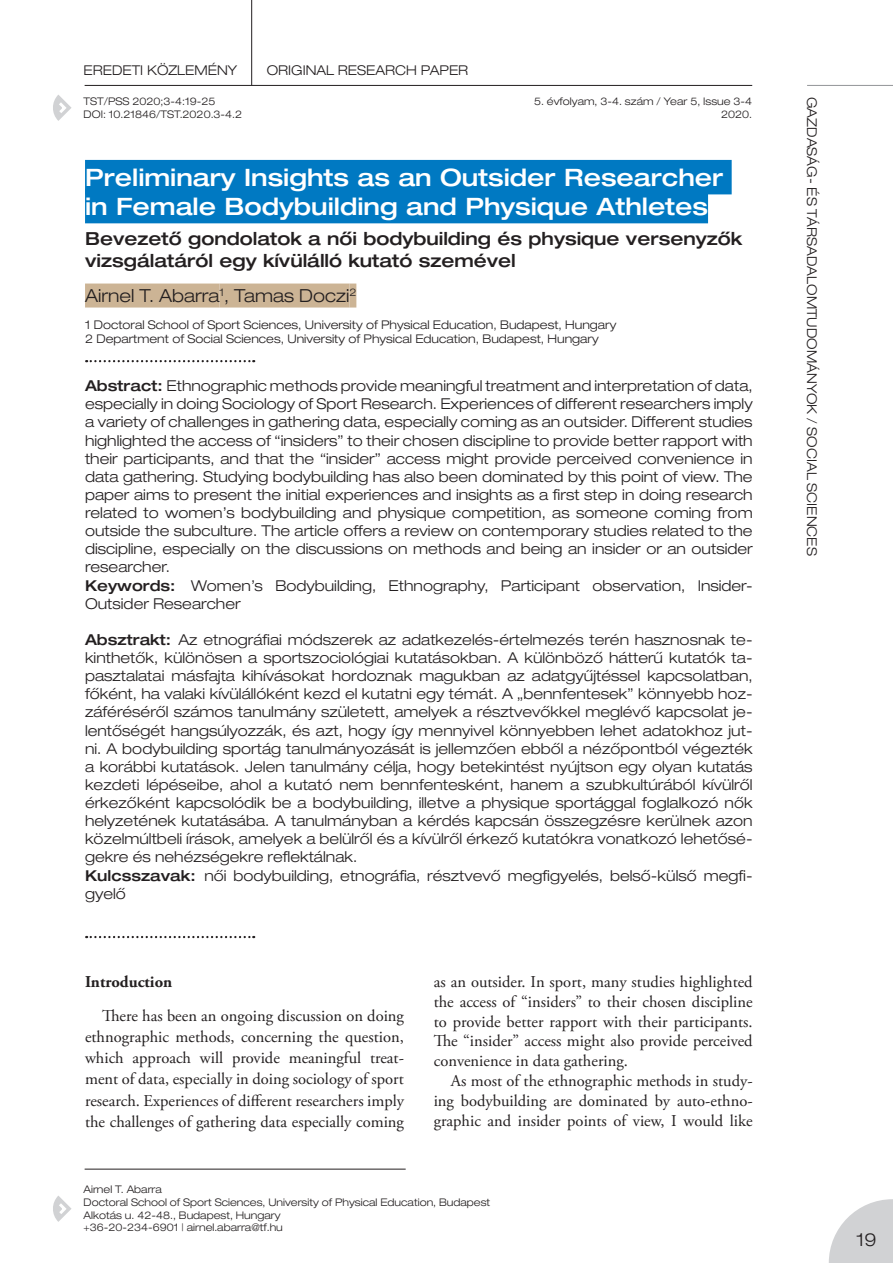
<style>
.page{position:relative;width:893px;height:1263px;background:#fff}
.page>*{position:absolute;margin:0;border:0;box-sizing:border-box;transform-origin:0 0}
.cikk_címe{font:500 expanded 24px/29px "Helvetica Neue LT Pro";color:#fff}
.cikk__angol_cím__bal{font:500 expanded 18px/21.8px "Helvetica Neue LT Pro";color:#231f20}
.cikk_szerzői{font:300 expanded 18px "Helvetica Neue LT Pro";color:#231f20}
.cikk_szövege{font:16.5px/20px "Adobe Garamond Pro";color:#231f20;text-align:justify}
.cikk__fejezet_1{font:700 16.5px "Adobe Garamond Pro";color:#231f20}
.kulcsszavak__összegz{font:300 expanded 15px/18.1px "Helvetica Neue LT Pro";color:#231f20;text-align:justify}
.cikk__tudományterüle{font:300 expanded 13.5px "Helvetica Neue LT Pro";color:#231f20}
.szerzők_munkahelye{font:300 expanded 12px/14.5px "Helvetica Neue LT Pro";color:#231f20}
.szerző_elérhetősége{font:300 expanded 10.5px/12.6px "Helvetica Neue LT Pro";color:#231f20;text-align:right}
.cikk_oldalszáma{font:300 expanded 10.5px "Helvetica Neue LT Pro";color:#231f20}
.s1{font-weight:500}
</style>
<div class="page">
<svg style="left:829px;top:1199px;width:64px;height:64px"></svg>
<hr style="left:85px;top:85px;width:667px;height:1px;background:#231f20">
<hr style="left:85px;top:1169px;width:321px;height:1px;background:#231f20">
<hr style="left:251px;top:0;width:1px;height:85px;background:#231f20">
<svg style="left:53px;top:95px;width:19px;height:26px"></svg>
<svg style="left:53px;top:1196px;width:19px;height:26px"></svg>
<hr style="left:807px;top:85px;width:86px;height:1px;background:#939598">
<div style="left:85px;top:160px;width:647px;height:34px;background:#0079c2"></div>
<div style="left:85px;top:189px;width:623px;height:34px;background:#0079c2"></div>
<div style="left:85px;top:284px;width:134px;height:24px;background:#ccb495"></div>
<div style="left:219px;top:284px;width:5px;height:24px;background:#ccb495"></div>
<div style="left:224px;top:284px;width:125px;height:24px;background:#ccb495"></div>
<div style="left:349px;top:284px;width:7px;height:24px;background:#ccb495"></div>
<svg style="left:86px;top:936px;width:168px;height:2px"></svg>
<svg style="left:86px;top:360px;width:168px;height:2px"></svg>
<p class="cikk__tudományterüle" style="left:84px;top:62px;width:155px">EREDETI KÖZLEMÉNY</p>
<p class="cikk_oldalszáma" style="left:84px;top:95px;width:133px">TST/PSS 2020;3-4:19-25</p>
<p class="cikk_oldalszáma" style="left:84px;top:108px;width:160px">DOI: 10.21846/TST.2020.3-4.2</p>
<p class="cikk__tudományterüle" style="left:267px;top:62px;width:203px">ORIGINAL RESEARCH PAPER</p>
<p class="szerző_elérhetősége" style="left:534px;top:95px;width:220px">5. évfolyam, 3-4. szám / Year 5, Issue 3-4<br>2020.</p>
<p class="cikk_címe" style="left:85px;top:163px;width:640px">Preliminary Insights as an Outsider Researcher in Female Bodybuilding and Physique Athletes</p>
<p class="cikk__angol_cím__bal" style="left:85px;top:228px;width:658px">Bevezető gondolatok a női bodybuilding és physique versenyzők vizsgálatáról egy kívülálló kutató szemével</p>
<p class="cikk_szerzői" style="left:85px;top:284px;width:273px">Airnel T. Abarra<sup>1</sup>, Tamas Doczi<sup>2</sup></p>
<p class="szerzők_munkahelye" style="left:85px;top:317px;width:533px">1 Doctoral School of Sport Sciences, University of Physical Education, Budapest, Hungary<br>2 Department of Social Sciences, University of Physical Education, Budapest, Hungary</p>
<p class="kulcsszavak__összegz" style="left:85px;top:377px;width:669px"><span class="s1">Abstract:</span> Ethnographic methods provide meaningful treatment and interpretation of data, especially in doing Sociology of Sport Research. Experiences of different researchers imply a variety of challenges in gathering data, especially coming as an outsider. Different studies highlighted the access of “insiders” to their chosen discipline to provide better rapport with their participants, and that the “insider” access might provide perceived convenience in data gathering. Studying bodybuilding has also been dominated by this point of view. The paper aims to present the initial experiences and insights as a first step in doing research related to women’s bodybuilding and physique competition, as someone coming from outside the subculture. The article offers a review on contemporary studies related to the discipline, especially on the discussions on methods and being an insider or an outsider researcher.</p>
<p class="kulcsszavak__összegz" style="left:85px;top:576px;width:669px"><span class="s1">Keywords:</span> Women’s Bodybuilding, Ethnography, Participant observation, Insider-<br>Outsider Researcher</p>
<p class="kulcsszavak__összegz" style="left:85px;top:630px;width:669px"><span class="s1">Absztrakt:</span> Az etnográfiai módszerek az adatkezelés-értelmezés terén hasznosnak te&shy;kinthetők, különösen a sportszociológiai kutatásokban. A különböző hátterű kutatók ta&shy;pasztalatai másfajta kihívásokat hordoznak magukban az adatgyűjtéssel kapcsolatban, főként, ha valaki kívülállóként kezd el kutatni egy témát. A „bennfentesek” könnyebb hoz&shy;záféréséről számos tanulmány született, amelyek a résztvevőkkel meglévő kapcsolat je&shy;lentőségét hangsúlyozzák, és azt, hogy így mennyivel könnyebben lehet adatokhoz jut&shy;ni. A bodybuilding sportág tanulmányozását is jellemzően ebből a nézőpontból végezték a korábbi kutatások. Jelen tanulmány célja, hogy betekintést nyújtson egy olyan kutatás kezdeti lépéseibe, ahol a kutató nem bennfentesként, hanem a szubkultúrából kívülről érkezőként kapcsolódik be a bodybuilding, illetve a physique sportággal foglalkozó nők helyzetének kutatásába. A tanulmányban a kérdés kapcsán összegzésre kerülnek azon közelmúltbeli írások, amelyek a belülről és a kívülről érkező kutatókra vonatkozó lehetősé&shy;gekre és nehézségekre reflektálnak.</p>
<p class="kulcsszavak__összegz" style="left:85px;top:866px;width:669px"><span class="s1">Kulcsszavak:</span> női bodybuilding, etnográfia, résztvevő megfigyelés, belső-külső megfi&shy;gyelő</p>
<p class="cikk__fejezet_1" style="left:85px;top:972px;width:89px">Introduction</p>
<p class="cikk_szövege" style="left:85px;top:1005px;width:320px;line-height:21.3px;text-indent:17px">There has been an ongoing discussion on doing ethnographic methods, concerning the question, which approach will provide meaningful treat&shy;ment of data, especially in doing sociology of sport research. Experiences of different researchers imply the challenges of gathering data especially coming</p>
<p class="cikk_szövege" style="left:434px;top:972px;width:320px">as an outsider. In sport, many studies highlighted the access of “insiders” to their chosen discipline to provide better rapport with their participants.<br>The “insider” access might also provide perceived convenience in data gathering.</p>
<p class="cikk_szövege" style="left:434px;top:1072px;width:320px;text-indent:17px">As most of the ethnographic methods in study&shy;ing bodybuilding are dominated by auto-ethno&shy;graphic and insider points of view, I would like</p>
<p class="szerző_elérhetősége" style="left:84px;top:1183px;width:80px">Airnel T. Abarra</p>
<p class="szerző_elérhetősége" style="left:84px;top:1196px;width:408px">Doctoral School of Sport Sciences, University of Physical Education, Budapest</p>
<p class="szerző_elérhetősége" style="left:84px;top:1208px;width:199px">Alkotás u. 42-48., Budapest, Hungary</p>
<p class="szerző_elérhetősége" style="left:84px;top:1221px;width:201px">+36-20-234-6901 | airnel.abarra@tf.hu</p>
<p class="cikk__tudományterüle" style="left:820px;top:97px;width:460px;rotate:90deg">GAZDASÁG- ÉS TÁRSADALOMTUDOMÁNYOK / SOCIAL SCIENCES</p>
<p class="cikk_szerzői" style="left:857px;top:1229px;width:22px">19</p>
</div>
